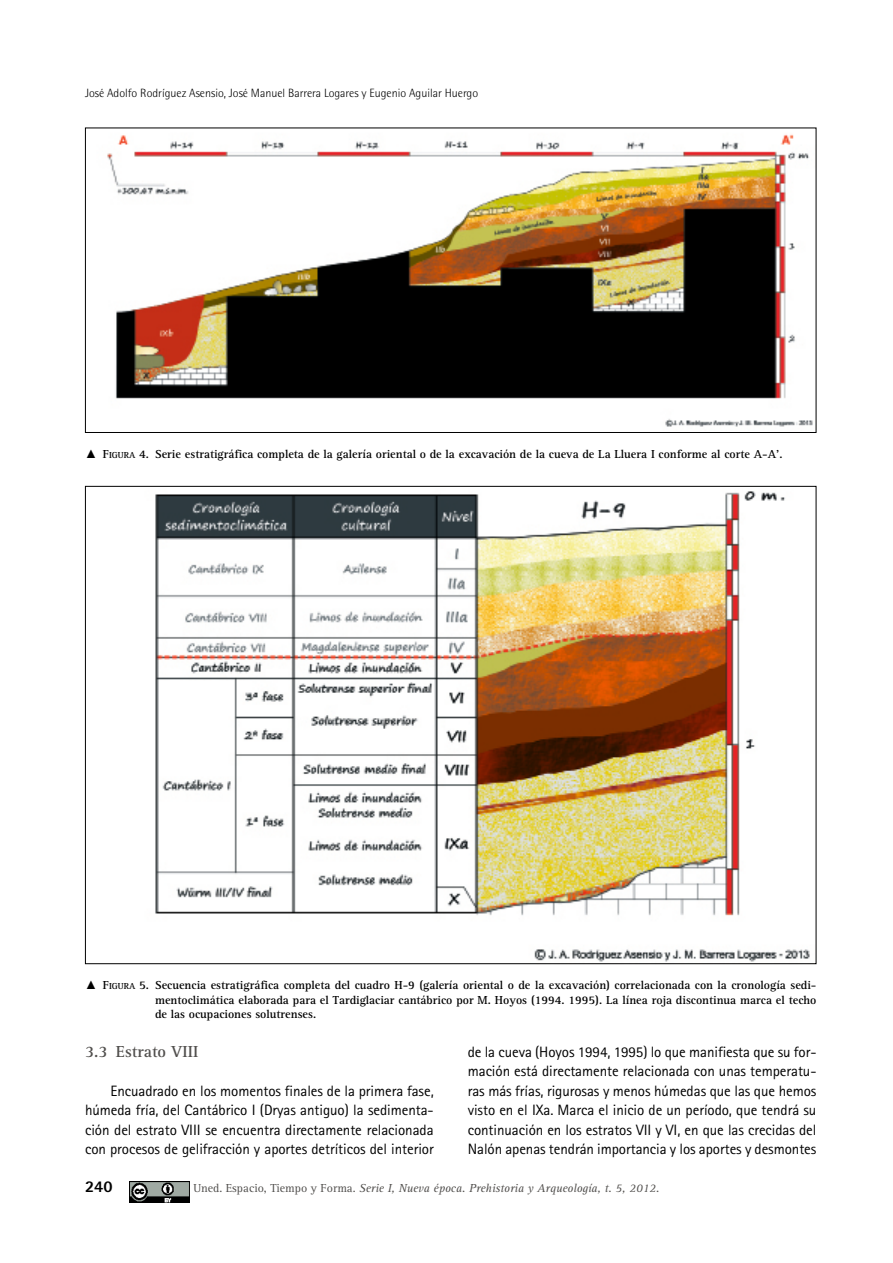
<style>
.page{position:relative;width:893px;height:1263px;background:#fff}
.page>*{position:absolute;margin:0;border:0;box-sizing:border-box;transform-origin:0 0}
._02_LADILLO{font:700 16.5px "Rotis Serif Std";color:#514f4d}
.t1{font:800 16.5px "Rotis Sans Serif Std";color:#000}
.PARRAFO{font:15px/19.5px "Rotis Sans Serif Std";letter-spacing:-.005em;color:#000;text-align:justify}
.PIE_FOTO{font:700 12px/14.2px "Rotis Serif Std";color:#000;text-align:justify}
.t2{font:italic 12px "Rotis Serif Std";color:#514f4d}
.t3{font:300 12px "Rotis Semi Sans Std";color:#000}
.s1{font-family:"Times New Roman";font-weight:400}
.s2{font-style:inherit}
.s3{font-size:9px}
.s4{font-style:normal}
</style>
<div class="page">
<img style="left:129px;top:1181px;width:61px;height:21px">
<img style="left:107px;top:134px;width:706px;height:293px">
<img style="left:155px;top:491px;width:655px;height:471px">
<p class="t3" style="left:85px;top:86px;width:395px">José Adolfo Rodríguez Asensio, José Manuel Barrera Logares y Eugenio Aguilar Huergo</p>
<p class="PIE_FOTO" style="left:85px;top:447px;width:699px"><span class="s1">▲</span> <span class="s2">F</span><span class="s3">IGURA</span> <span class="s2">4.</span> Serie estratigráfica completa de la galería oriental o de la excavación de la cueva de La Lluera I conforme al corte A-A’.</p>
<p class="PIE_FOTO" style="left:155px;top:978px;width:663px;text-indent:-70px"><span class="s1">▲</span> <span class="s2">F</span><span class="s3">IGURA</span> <span class="s2">5.</span> Secuencia estratigráfica completa del cuadro H-9 (galería oriental o de la excavación) correlacionada con la cronología sedi&shy;mentoclimática elaborada para el Tardiglaciar cantábrico por M. Hoyos (1994. 1995). La línea roja discontinua marca el techo de las ocupaciones solutrenses.</p>
<p class="_02_LADILLO" style="left:85px;top:1042px;width:115px">3.3 Estrato VIII</p>
<p class="PARRAFO" style="left:85px;top:1081px;width:350px;text-indent:26px">Encuadrado en los momentos finales de la primera fase, húmeda fría, del Cantábrico I (Dryas antiguo) la sedimenta&shy;ción del estrato VIII se encuentra directamente relacionada con procesos de gelifracción y aportes detríticos del interior</p>
<p class="PARRAFO" style="left:468px;top:1042px;width:350px">de la cueva (Hoyos 1994, 1995) lo que manifiesta que su for&shy;mación está directamente relacionada con unas temperatu&shy;ras más frías, rigurosas y menos húmedas que las que hemos visto en el IXa. Marca el inicio de un período, que tendrá su continuación en los estratos VII y VI, en que las crecidas del Nalón apenas tendrán importancia y los aportes y desmontes</p>
<p class="t1" style="left:85px;top:1176px;width:29px">240</p>
<p class="t2" style="left:193px;top:1181px;width:467px"><span class="s4">Uned. Espacio, Tiempo y Forma.</span> Serie I, Nueva época. Prehistoria y Arqueología, t. 5, 2012.</p>
</div>
